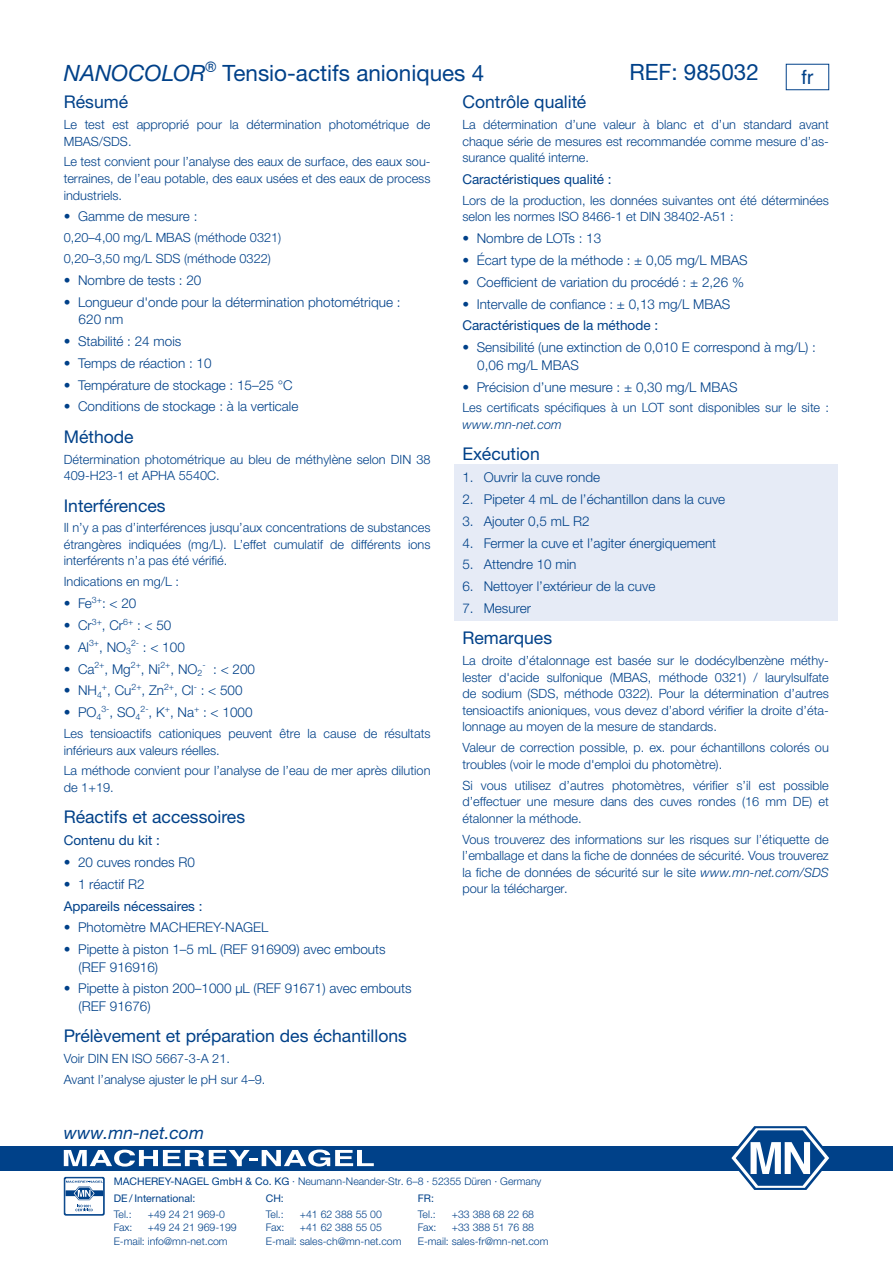
<style>
.page{position:relative;width:893px;height:1263px;background:#fff}
.page>*{position:absolute;margin:0;border:0;box-sizing:border-box;transform-origin:0 0}
.t1{font:22.5px "Helvetica Neue LTW1 G";color:#004189}
.t2{font:19.5px "Helvetica LT Pro";color:#004189}
.t3{font:17.55px "Helvetica Neue LTW1 G";color:#004189}
.t4{font:italic 17.55px "Helvetica Neue LTW1 G";color:#004189}
.t5{font:300 13.5px/17.5px "Helvetica Neue LTW1 G";color:#004189}
.t6{font:13.5px "Helvetica Neue LTW1 G";color:#004189}
.t7{font:300 12.75px/16.5px "Helvetica Neue LTW1 G";color:#004189}
.t8{font:italic 300 12.75px "Helvetica Neue LTW1 G";color:#004189}
.t9{font:300 10.5px/13.6px "Helvetica Neue LTW1 G";color:#004189}
.t10{font:10.5px "Helvetica Neue LTW1 G";color:#004189}
.t11{font:300 8.7px "Helvetica Neue LTW1 G";color:#004189}
.s1{font-style:italic}
.s2{font-size:13.5px}
.s3{font-weight:400}
</style>
<div class="page">
<div style="left:0;top:1146px;width:893px;height:24px;background:#004189"></div>
<svg style="left:64px;top:1149px;width:310px;height:17px"></svg>
<svg style="left:728px;top:1126px;width:104px;height:64px"></svg>
<div style="left:64px;top:1177px;width:41px;height:38px;background:#0c4a8e;border-radius:2px"></div>
<svg style="left:65px;top:1178px;width:39px;height:36px"></svg>
<div style="left:65px;top:1178px;width:39px;height:37px;border:1px solid #004189;border-radius:2px"></div>
<svg style="left:66px;top:1181px;width:37px;height:30px"></svg>
<div style="left:454px;top:464px;width:384px;height:26px;background:#e6ebf6"></div>
<div style="left:454px;top:486px;width:384px;height:26px;background:#e6ebf6"></div>
<div style="left:454px;top:508px;width:384px;height:26px;background:#e6ebf6"></div>
<div style="left:454px;top:529px;width:384px;height:27px;background:#e6ebf6"></div>
<div style="left:454px;top:551px;width:384px;height:26px;background:#e6ebf6"></div>
<div style="left:454px;top:573px;width:384px;height:26px;background:#e6ebf6"></div>
<div style="left:454px;top:595px;width:384px;height:26px;background:#e6ebf6"></div>
<h1 class="t1" style="left:64px;top:59px;width:422px"><span class="s1">NANOCOLOR</span><sup>®</sup> Tensio-actifs anioniques 4</h1>
<h1 class="t1" style="left:629px;top:58px;width:131px">REF: 985032</h1>
<h3 class="t3" style="left:64px;top:91px;width:66px">Résumé</h3>
<p class="t7" style="left:64px;top:116px;width:368px">Le test est approprié pour la détermination photométrique de<br>MBAS/SDS.</p>
<p class="t7" style="left:64px;top:154px;width:368px;text-align:justify">Le test convient pour l’analyse des eaux de surface, des eaux sou&shy;terraines, de l’eau potable, des eaux usées et des eaux de process industriels.</p>
<p class="t5" style="left:64px;top:208px;width:135px">• Gamme de mesure :</p>
<p class="t7" style="left:64px;top:227px;width:219px;line-height:20.9px">0,20–4,00 mg/L MBAS (méthode 0321)<br>0,20–3,50 mg/L SDS (méthode 0322)</p>
<p class="t5" style="left:64px;top:271px;width:139px">• Nombre de tests : 20</p>
<p class="t5" style="left:79px;top:293px;width:323px;text-indent:-15px">• Longueur d'onde pour la détermination photométrique :<br>620 nm</p>
<p class="t5" style="left:64px;top:332px;width:119px">• Stabilité : 24 mois</p>
<p class="t5" style="left:64px;top:354px;width:149px">• Temps de réaction : 10</p>
<p class="t5" style="left:64px;top:376px;width:230px">• Température de stockage : 15–25 °C</p>
<p class="t5" style="left:64px;top:398px;width:236px">• Conditions de stockage : à la verticale</p>
<h3 class="t3" style="left:64px;top:426px;width:71px">Méthode</h3>
<p class="t7" style="left:64px;top:451px;width:368px">Détermination photométrique au bleu de méthylène selon DIN 38<br>409-H23-1 et APHA 5540C.</p>
<h3 class="t3" style="left:64px;top:494px;width:103px">Interférences</h3>
<p class="t7" style="left:64px;top:519px;width:368px;text-align:justify">Il n’y a pas d’interférences jusqu’aux concentrations de substances étrangères indiquées (mg/L). L’effet cumulatif de différents ions interférents n’a pas été vérifié.</p>
<p class="t7" style="left:64px;top:573px;width:117px">Indications en mg/L :</p>
<p class="t5" style="left:64px;top:594px;width:74px">• Fe<sup>3+</sup>: &lt; 20</p>
<p class="t5" style="left:64px;top:616px;width:109px">• Cr<sup>3+</sup>, Cr<sup>6+</sup> : &lt; 50</p>
<p class="t5" style="left:64px;top:638px;width:123px">• Al<sup>3+</sup>, NO<sub>3</sub><sup>2-</sup> : &lt; 100</p>
<p class="t5" style="left:64px;top:660px;width:193px">• Ca<sup>2+</sup>, Mg<sup>2+</sup>, Ni<sup>2+</sup>, NO<sub>2</sub><sup>-</sup> : &lt; 200</p>
<p class="t5" style="left:64px;top:682px;width:180px">• NH<sub>4</sub><sup>+</sup>, Cu<sup>2+</sup>, Zn<sup>2+</sup>, Cl<sup>-</sup> : &lt; 500</p>
<p class="t5" style="left:64px;top:703px;width:39px">• PO<sub>4</sub></p>
<p class="t11" style="left:101px;top:703px;width:41px">3-<span class="s2">, SO</span>4</p>
<p class="t5" style="left:140px;top:703px;width:114px"><sup>2-</sup>, K<sup>+</sup>, Na<sup>+</sup> : &lt; 1000</p>
<p class="t7" style="left:64px;top:725px;width:368px">Les tensioactifs cationiques peuvent être la cause de résultats inférieurs aux valeurs réelles.</p>
<p class="t7" style="left:64px;top:762px;width:368px">La méthode convient pour l’analyse de l’eau de mer après dilution de 1+19.</p>
<h3 class="t3" style="left:64px;top:806px;width:183px">Réactifs et accessoires</h3>
<p class="t6" style="left:64px;top:832px;width:98px">Contenu du kit :</p>
<p class="t5" style="left:64px;top:853px;width:133px">• 20 cuves rondes R0</p>
<p class="t5" style="left:64px;top:875px;width:82px">• 1 réactif R2</p>
<p class="t6" style="left:64px;top:897px;width:140px">Appareils nécessaires :</p>
<p class="t5" style="left:64px;top:919px;width:206px">• Photomètre MACHEREY-NAGEL</p>
<p class="t5" style="left:79px;top:940px;width:309px;text-indent:-15px">• Pipette à piston 1–5 mL (REF 916909) avec embouts (REF 916916)</p>
<p class="t5" style="left:79px;top:980px;width:335px;text-indent:-15px">• Pipette à piston 200–1000 µL (REF 91671) avec embouts (REF 91676)</p>
<h3 class="t3" style="left:64px;top:1025px;width:345px">Prélèvement et préparation des échantillons</h3>
<p class="t7" style="left:64px;top:1048px;width:203px;line-height:20.9px">Voir DIN EN ISO 5667-3-A 21.<br>Avant l’analyse ajuster le pH sur 4–9.</p>
<h2 class="t2" style="left:801px;top:66px;width:13px">fr</h2>
<h3 class="t3" style="left:462px;top:91px;width:125px">Contrôle qualité</h3>
<p class="t7" style="left:462px;top:116px;width:368px;text-align:justify">La détermination d’une valeur à blanc et d’un standard avant chaque série de mesures est recommandée comme mesure d’as&shy;surance qualité interne.</p>
<p class="t6" style="left:462px;top:171px;width:151px">Caractéristiques qualité :</p>
<p class="t7" style="left:462px;top:192px;width:368px">Lors de la production, les données suivantes ont été déterminées selon les normes ISO 8466-1 et DIN 38402-A51 :</p>
<p class="t5" style="left:462px;top:230px;width:140px">• Nombre de LOTs : 13</p>
<p class="t5" style="left:462px;top:251px;width:287px">• Écart type de la méthode : ± 0,05 mg/L MBAS</p>
<p class="t5" style="left:462px;top:273px;width:283px">• Coefficient de variation du procédé : ± 2,26 %</p>
<p class="t5" style="left:462px;top:295px;width:269px">• Intervalle de confiance : ± 0,13 mg/L MBAS</p>
<p class="t6" style="left:462px;top:317px;width:197px">Caractéristiques de la méthode :</p>
<p class="t5" style="left:477px;top:339px;width:340px;text-indent:-15px">• Sensibilité (une extinction de 0,010 E correspond à mg/L) :<br>0,06 mg/L MBAS</p>
<p class="t5" style="left:462px;top:378px;width:277px">• Précision d’une mesure : ± 0,30 mg/L MBAS</p>
<p class="t7" style="left:462px;top:400px;width:368px">Les certificats spécifiques à un LOT sont disponibles sur le site :</p>
<p class="t8" style="left:462px;top:417px;width:101px">www.mn-net.com</p>
<h3 class="t3" style="left:462px;top:443px;width:79px">Exécution</h3>
<p class="t5" style="left:462px;top:468px;width:139px">1. Ouvrir la cuve ronde</p>
<p class="t5" style="left:462px;top:490px;width:264px">2. Pipeter 4 mL de l’échantillon dans la cuve</p>
<p class="t5" style="left:462px;top:512px;width:129px">3. Ajouter 0,5 mL R2</p>
<p class="t5" style="left:462px;top:534px;width:255px">4. Fermer la cuve et l’agiter énergiquement</p>
<p class="t5" style="left:462px;top:556px;width:116px">5. Attendre 10 min</p>
<p class="t5" style="left:462px;top:577px;width:195px">6. Nettoyer l’extérieur de la cuve</p>
<p class="t5" style="left:462px;top:599px;width:70px">7. Mesurer</p>
<h3 class="t3" style="left:462px;top:627px;width:91px">Remarques</h3>
<p class="t7" style="left:462px;top:652px;width:368px;text-align:justify">La droite d’étalonnage est basée sur le dodécylbenzène méthy&shy;lester d'acide sulfonique (MBAS, méthode 0321) / laurylsulfate de sodium (SDS, méthode 0322). Pour la détermination d’autres tensioactifs anioniques, vous devez d’abord vérifier la droite d’éta&shy;lonnage au moyen de la mesure de standards.</p>
<p class="t7" style="left:462px;top:739px;width:368px">Valeur de correction possible, p. ex. pour échantillons colorés ou troubles (voir le mode d'emploi du photomètre).</p>
<p class="t7" style="left:462px;top:777px;width:368px;text-align:justify">Si vous utilisez d’autres photomètres, vérifier s’il est possible d’effectuer une mesure dans des cuves rondes (16 mm DE) et étalonner la méthode.</p>
<p class="t7" style="left:462px;top:831px;width:368px;text-align:justify">Vous trouverez des informations sur les risques sur l’étiquette de l’emballage et dans la fiche de données de sécurité. Vous trouverez la fiche de données de sécurité sur le site <span class="s1">www.mn-net.com/SDS </span>pour la télécharger.</p>
<h3 class="t4" style="left:64px;top:1121px;width:142px">www.mn-net.com</h3>
<p class="t9" style="left:114px;top:1174px;width:429px"><span class="s3">MACHEREY-NAGEL GmbH &amp; Co. KG</span> · Neumann-Neander-Str. 6–8 · 52355 Düren · Germany</p>
<p class="t10" style="left:114px;top:1192px;width:83px">DE / International:</p>
<p class="t9" style="left:114px;top:1207px;width:20px">Tel.:</p>
<p class="t9" style="left:148px;top:1207px;width:79px">+49 24 21 969-0</p>
<p class="t9" style="left:114px;top:1221px;width:20px">Fax:</p>
<p class="t9" style="left:114px;top:1221px;width:125px;text-indent:34px">+49 24 21 969-199<br>E-mail: info@mn-net.com</p>
<p class="t10" style="left:266px;top:1192px;width:20px">CH:</p>
<p class="t9" style="left:266px;top:1207px;width:20px">Tel.:</p>
<p class="t9" style="left:300px;top:1207px;width:84px">+41 62 388 55 00</p>
<p class="t9" style="left:266px;top:1221px;width:20px">Fax:</p>
<p class="t9" style="left:266px;top:1221px;width:137px;text-indent:34px">+41 62 388 55 05<br>E-mail: sales-ch@mn-net.com</p>
<p class="t10" style="left:418px;top:1192px;width:18px">FR:</p>
<p class="t9" style="left:418px;top:1207px;width:20px">Tel.:</p>
<p class="t9" style="left:452px;top:1207px;width:84px">+33 388 68 22 68</p>
<p class="t9" style="left:418px;top:1221px;width:20px">Fax:</p>
<p class="t9" style="left:418px;top:1221px;width:132px;text-indent:34px">+33 388 51 76 88<br>E-mail: sales-fr@mn-net.com</p>
</div>
